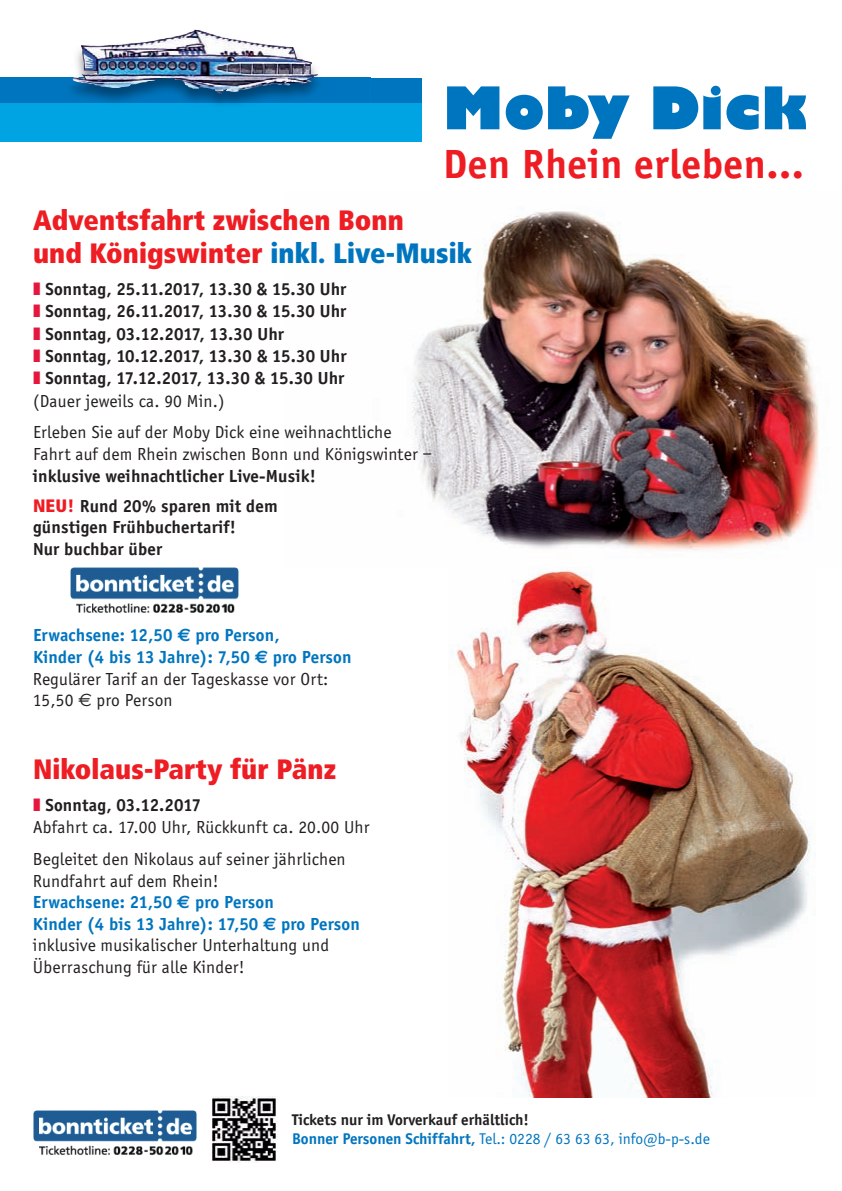
<style>
.page{position:relative;width:842px;height:1191px;background:#fff}
.page>*{position:absolute;margin:0;border:0;box-sizing:border-box;transform-origin:0 0}
.t1{font:800 57.5px "Gill Sans";color:#0075bf}
.t2{font:700 42px "Officina Sans";letter-spacing:.015em;color:#ee1d23}
.t3{font:900 28px/33.6px "Transit";color:#ee1d23}
.t4{font:18px/21.6px "Officina Sans";letter-spacing:.01em;color:#231f20}
.t5{font:700 18px/22.4px "Officina Sans";letter-spacing:.01em;color:#231f20}
.t6{font:700 18px/21.6px "Officina Sans";letter-spacing:.01em;color:#0075bf}
.t7{font:700 16px/19.2px "Officina Sans";color:#231f20}
.s1{color:#0075bf}
.s2{color:#e4183e}
.s3{font-weight:400}
.s4{font-family:"Transit";font-weight:900;color:#ee1d23}
.s5{font-family:"Euro Sans"}
.s6{font-weight:400;color:#231f20}
.s7{font-family:"Euro Sans";font-weight:400;color:#231f20}
.s8{font-weight:700}
.s9{font-weight:700;color:#0075bf}
.s10{font-family:"Euro Sans";font-weight:700;color:#0075bf}
.s11{font-weight:400;color:#0075bf}
</style>
<div class="page">
<img style="left:457px;top:570px;width:354px;height:527px">
<img style="left:412px;top:211px;width:407px;height:340px">
<div style="left:0;top:102px;width:422px;height:40px;background:#00a4e3"></div>
<div style="left:0;top:78px;width:422px;height:24px;background:#0075bf"></div>
<img style="left:0;top:77px;width:370px;height:28px">
<img style="left:73px;top:29px;width:245px;height:64px">
<img style="left:70px;top:567px;width:169px;height:46px">
<img style="left:212px;top:1096px;width:65px;height:67px">
<img style="left:33px;top:1110px;width:164px;height:45px">
<h1 class="t1" style="left:443px;top:76px;width:365px">Moby Dick</h1>
<h2 class="t2" style="left:443px;top:139px;width:362px">Den Rhein erleben...</h2>
<h3 class="t3" style="left:33px;top:205px;width:441px">Adventsfahrt zwischen Bonn<br>und Königswinter <span class="s1">inkl. Live-Musik</span></h3>
<p class="t5" style="left:33px;top:277px;width:315px"><span class="s2">❚</span> Sonntag, 25.11.2017, 13.30 &amp; 15.30 Uhr <span class="s2">❚</span> Sonntag, 26.11.2017, 13.30 &amp; 15.30 Uhr <span class="s2">❚</span> Sonntag, 03.12.2017, 13.30 Uhr<br><span class="s2">❚</span> Sonntag, 10.12.2017, 13.30 &amp; 15.30 Uhr <span class="s2">❚</span> Sonntag, 17.12.2017, 13.30 &amp; 15.30 Uhr <span class="s3">(Dauer jeweils ca. 90 Min.)</span></p>
<p class="t4" style="left:33px;top:421px;width:400px">Erleben Sie auf der Moby Dick eine weihnachtliche<br>Fahrt auf dem Rhein zwischen Bonn und Königswinter –</p>
<p class="t5" style="left:33px;top:460px;width:284px;line-height:30.1px">inklusive weihnachtlicher Live-Musik!<br><span class="s4">NEU!</span> Rund 20% sparen mit dem</p>
<p class="t5" style="left:33px;top:516px;width:204px;line-height:21.6px">günstigen Frühbuchertarif!<br>Nur buchbar über</p>
<p class="t6" style="left:33px;top:624px;width:320px">Erwachsene: 12,50 <span class="s5">€</span> pro Person,<br>Kinder (4 bis 13 Jahre): 7,50 <span class="s5">€</span> pro Person <span class="s6">Regulärer Tarif an der Tageskasse vor Ort:<br>15,50</span> <span class="s7">€</span> <span class="s6">pro Person</span></p>
<h3 class="t3" style="left:33px;top:755px;width:305px">Nikolaus-Party für Pänz</h3>
<p class="t4" style="left:33px;top:793px;width:338px;line-height:22.4px"><span class="s2">❚</span> <span class="s8">Sonntag, 03.12.2017<br></span>Abfahrt ca. 17.00 Uhr, Rückkunft ca. 20.00 Uhr</p>
<p class="t4" style="left:33px;top:848px;width:328px">Begleitet den Nikolaus auf seiner jährlichen Rundfahrt auf dem Rhein!<br><span class="s9">Erwachsene: 21,50</span> <span class="s10">€</span> <span class="s9">pro Person<br>Kinder (4 bis 13 Jahre): 17,50</span> <span class="s10">€</span> <span class="s9">pro Person </span>inklusive musikalischer Unterhaltung und Überraschung für alle Kinder!</p>
<p class="t7" style="left:292px;top:1109px;width:419px">Tickets nur im Vorverkauf erhältlich!<br><span class="s1">Bonner Personen Schiffahrt,</span> <span class="s11">Tel.: 0228 / 63 63 63, info@b-p-s.de</span></p>
</div>
